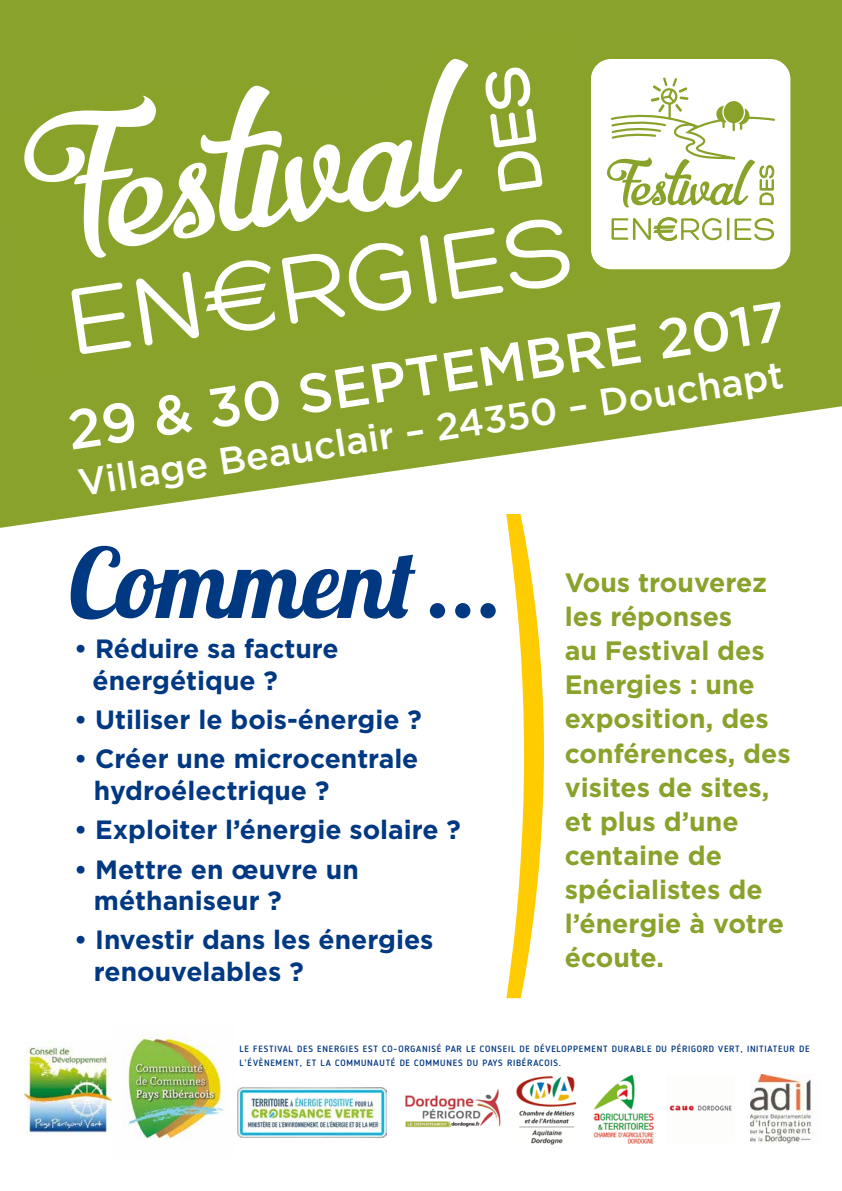
<style>
.page{position:relative;width:842px;height:1191px;background:#fff}
.page>*{position:absolute;margin:0;border:0;box-sizing:border-box;transform-origin:0 0}
.t1{font:700 515.7px "Arial";color:#fecc00;scale:.29 1}
.t2{font:96.2px "Lobster 1.4";color:#003882}
.t3{font:500 55.3px "Gotham";color:#fff}
.t4{font:500 37.9px "Gotham";color:#fff}
.t5{font:700 26.5px/34.1px "Gotham";color:#89a22b}
.t6{font:700 26.4px/31.7px "Gotham";color:#003882}
.t7{font:500 9.1px/14.4px "Blogger Sans";letter-spacing:.08em;color:#003882}
</style>
<div class="page">
<svg style="left:0;top:0;width:842px;height:528px;fill:#89a22b"></svg>
<div style="left:0;top:28px;width:620px;height:350px;background:#89a22b"></div>
<svg style="left:15px;top:28px;width:580px;height:326px"></svg>
<div style="left:590px;top:58px;width:201px;height:212px;background:#fff;border-radius:21px"></div>
<svg style="left:607px;top:50px;width:188px;height:228px"></svg>
<img style="left:126px;top:1034px;width:101px;height:105px">
<img style="left:24px;top:1047px;width:88px;height:87px">
<img style="left:238px;top:1087px;width:149px;height:50px">
<img style="left:405px;top:1089px;width:96px;height:39px">
<img style="left:593px;top:1074px;width:61px;height:70px">
<img style="left:669px;top:1105px;width:63px;height:6px">
<img style="left:751px;top:1074px;width:62px;height:69px">
<img style="left:516px;top:1075px;width:61px;height:70px">
<h3 class="t3" style="left:62px;top:396px;width:728px;rotate:-9deg">29 &amp; 30 SEPTEMBRE 2017</h3>
<h3 class="t4" style="left:75px;top:460px;width:714px;rotate:-9deg">Village Beauclair – 24350 – Douchapt</h3>
<h2 class="t2" style="left:69px;top:522px;width:435px">Comment ...</h2>
<p class="t6" style="left:93px;top:633px;width:248px;text-indent:-19px">• Réduire sa facture énergétique ?</p>
<p class="t6" style="left:74px;top:704px;width:349px">• Utiliser le bois-énergie ?</p>
<p class="t6" style="left:94px;top:743px;width:326px;text-indent:-20px">• Créer une microcentrale hydroélectrique ?</p>
<p class="t6" style="left:74px;top:814px;width:388px">• Exploiter l’énergie solaire ?</p>
<p class="t6" style="left:94px;top:853px;width:266px;text-indent:-20px">• Mettre en œuvre un méthaniseur ?</p>
<p class="t6" style="left:94px;top:924px;width:341px;text-indent:-20px">• Investir dans les énergies renouvelables ?</p>
<h1 class="t1" style="left:501px;top:364px;width:176px">)</h1>
<p class="t5" style="left:565px;top:565px;width:227px">Vous trouverez les réponses<br>au Festival des<br>Energies : une exposition, des conférences, des visites de sites, et plus d’une centaine de spécialistes de l’énergie à votre écoute.</p>
<p class="t7" style="left:240px;top:1041px;width:571px">LE FESTIVAL DES ENERGIES EST CO-ORGANISÉ PAR LE CONSEIL DE DÉVELOPPEMENT DURABLE DU PÉRIGORD VERT, INITIATEUR DE<br>L’ÉVÈNEMENT, ET LA COMMUNAUTÉ DE COMMUNES DU PAYS RIBÉRACOIS.</p>
</div>
